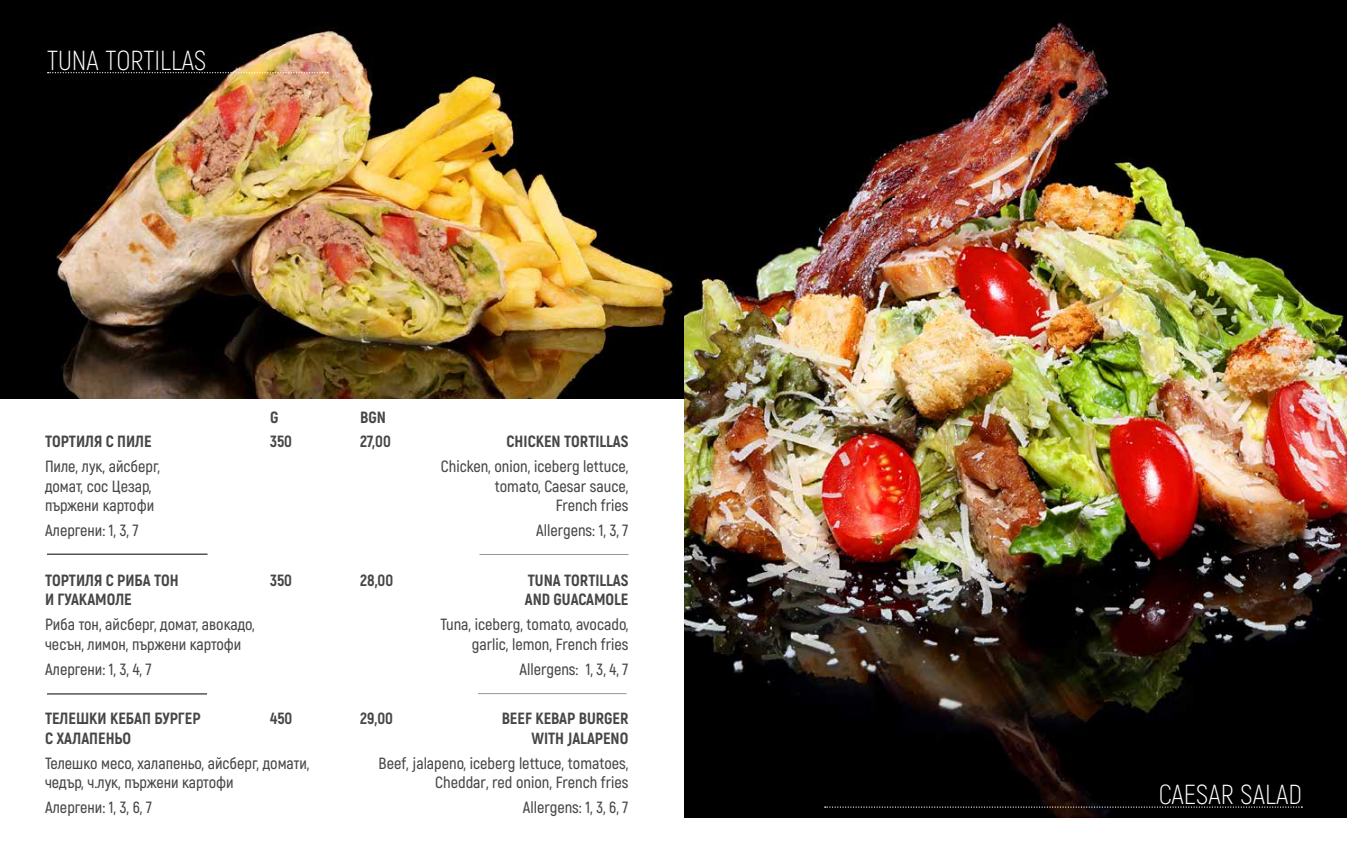
<style>
.page{position:relative;width:1347px;height:851px;background:#fff}
.page>*{position:absolute;margin:0;border:0;box-sizing:border-box;transform-origin:0 0}
.t1{font:300 27.5px "Akrobat";color:#fff}
.t2{font:600 16.25px "Akrobat";color:#464547}
.t3{font:800 16.25px "Akrobat";color:#464547}
</style>
<div class="page">
<img style="left:0;top:0;width:684px;height:398px">
<hr style="left:47px;top:554px;width:160px;height:1px;background:#000">
<hr style="left:479px;top:554px;width:149px;height:1px;background:#939598">
<hr style="left:47px;top:693px;width:160px;height:1px;background:#000">
<hr style="left:478px;top:693px;width:148px;height:1px;background:#939598">
<img style="left:684px;top:0;width:662px;height:817px">
<svg style="left:48px;top:72px;width:280px;height:1px"></svg>
<svg style="left:824px;top:806px;width:478px;height:1px"></svg>
<h1 class="t1" style="left:47px;top:44px;width:161px">TUNA TORTILLAS</h1>
<p class="t3" style="left:270px;top:406px;width:10px">G</p>
<p class="t3" style="left:360px;top:406px;width:27px">BGN</p>
<p class="t3" style="left:45px;top:431px;width:108px">ТОРТИЛЯ С ПИЛЕ</p>
<p class="t3" style="left:270px;top:431px;width:24px">350</p>
<p class="t3" style="left:360px;top:431px;width:32px">27,00</p>
<p class="t3" style="left:506px;top:431px;width:123px">CHICKEN TORTILLAS</p>
<p class="t2" style="left:45px;top:456px;width:117px">Пиле, лук, айсберг,</p>
<p class="t2" style="left:441px;top:456px;width:189px">Chicken, onion, iceberg lettuce,</p>
<p class="t2" style="left:45px;top:476px;width:108px">домат, сос Цезар,</p>
<p class="t2" style="left:495px;top:476px;width:135px">tomato, Caesar sauce,</p>
<p class="t2" style="left:45px;top:495px;width:111px">пържени картофи</p>
<p class="t2" style="left:556px;top:495px;width:74px">French fries</p>
<p class="t2" style="left:45px;top:520px;width:95px">Алергени: 1, 3, 7</p>
<p class="t2" style="left:536px;top:520px;width:94px">Allergens: 1, 3, 7</p>
<p class="t3" style="left:45px;top:569px;width:135px">ТОРТИЛЯ С РИБА ТОН</p>
<p class="t3" style="left:270px;top:569px;width:24px">350</p>
<p class="t3" style="left:360px;top:569px;width:35px">28,00</p>
<p class="t3" style="left:528px;top:569px;width:102px">TUNA TORTILLAS</p>
<p class="t3" style="left:45px;top:589px;width:88px">И ГУАКАМОЛЕ</p>
<p class="t3" style="left:525px;top:589px;width:105px">AND GUACAMOLE</p>
<p class="t2" style="left:45px;top:614px;width:211px">Риба тон, айсберг, домат, авокадо,</p>
<p class="t2" style="left:440px;top:614px;width:189px">Tuna, iceberg, tomato, avocado,</p>
<p class="t2" style="left:45px;top:634px;width:198px">чесън, лимон, пържени картофи</p>
<p class="t2" style="left:472px;top:634px;width:158px">garlic, lemon, French fries</p>
<p class="t2" style="left:45px;top:658px;width:108px">Алергени: 1, 3, 4, 7</p>
<p class="t2" style="left:519px;top:658px;width:110px">Allergens: 1, 3, 4, 7</p>
<p class="t3" style="left:45px;top:708px;width:157px">ТЕЛЕШКИ КЕБАП БУРГЕР</p>
<p class="t3" style="left:270px;top:708px;width:24px">450</p>
<p class="t3" style="left:360px;top:708px;width:34px">29,00</p>
<p class="t3" style="left:502px;top:708px;width:128px">BEEF KEBAP BURGER</p>
<p class="t3" style="left:45px;top:727px;width:88px">С ХАЛАПЕНЬО</p>
<p class="t3" style="left:531px;top:727px;width:98px">WITH JALAPENO</p>
<p class="t2" style="left:45px;top:752px;width:266px">Телешко месо, халапеньо, айсберг, домати,</p>
<p class="t2" style="left:379px;top:752px;width:251px">Beef, jalapeno, iceberg lettuce, tomatoes,</p>
<p class="t2" style="left:45px;top:772px;width:190px">чедър, ч.лук, пържени картофи</p>
<p class="t2" style="left:435px;top:772px;width:195px">Cheddar, red onion, French fries</p>
<p class="t2" style="left:45px;top:797px;width:108px">Алергени: 1, 3, 6, 7</p>
<p class="t2" style="left:523px;top:797px;width:107px">Allergens: 1, 3, 6, 7</p>
<h1 class="t1" style="left:1158px;top:778px;width:145px">CAESAR SALAD</h1>
</div>
